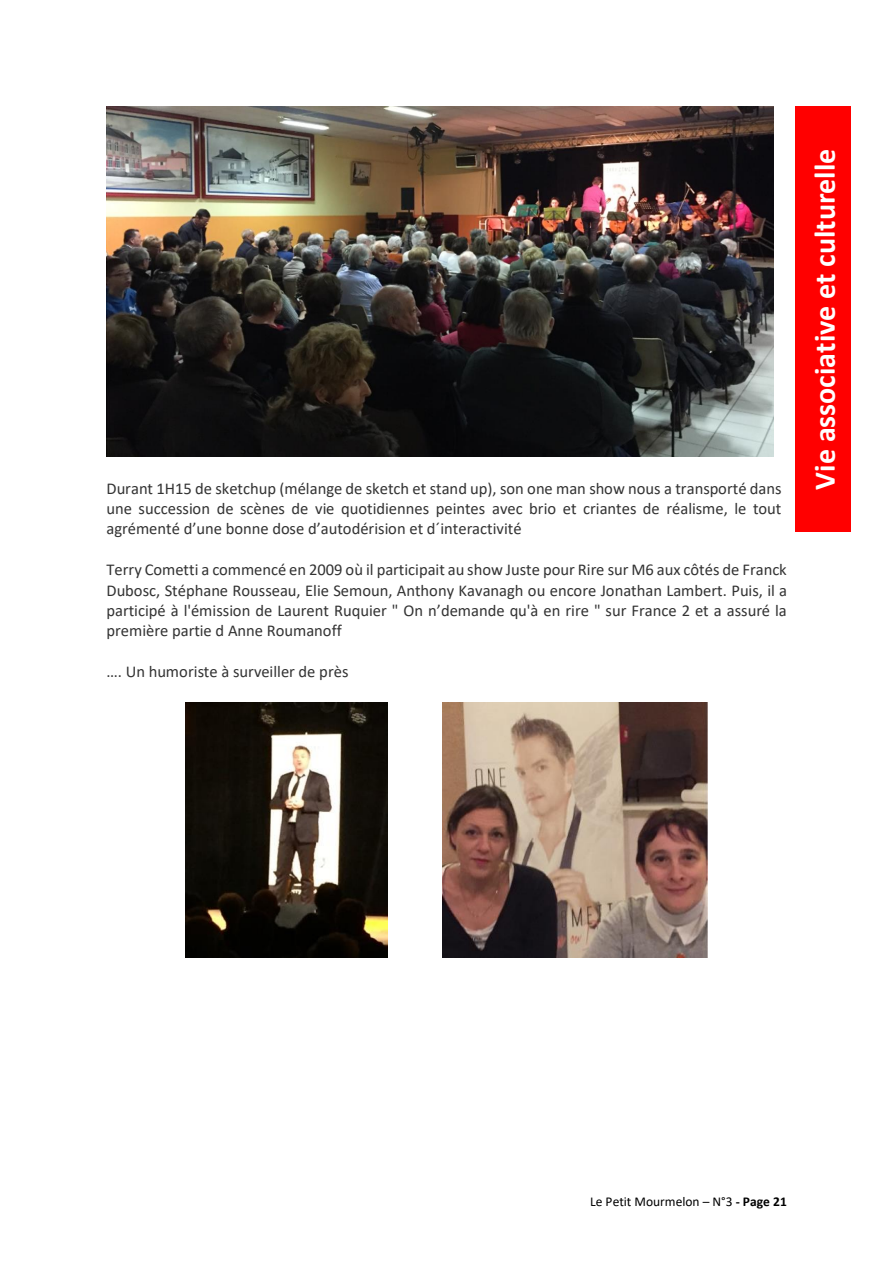
<style>
.page{position:relative;width:893px;height:1263px;background:#fff}
.page>*{position:absolute;margin:0;border:0;box-sizing:border-box;transform-origin:0 0}
.t1{font:700 30px "Calibri";color:#fff}
.t2{font:16.5px/20.1px "Calibri";color:#333;text-align:justify}
.t3{font:13.5px "Calibri";color:#000}
.s1{font-weight:700}
</style>
<div class="page">
<div style="left:795px;top:106px;width:55px;height:426px;background:#f00"></div>
<img style="left:106px;top:106px;width:668px;height:351px">
<img style="left:185px;top:703px;width:202px;height:255px">
<img style="left:442px;top:703px;width:265px;height:255px">
<p class="t2" style="left:106px;top:478px;width:677px">Durant 1H15 de sketchup (mélange de sketch et stand up), son one man show nous a transporté dans une succession de scènes de vie quotidiennes peintes avec brio et criantes de réalisme, le tout agrémenté d’une bonne dose d’autodérision et d´interactivité</p>
<p class="t2" style="left:106px;top:559px;width:682px">Terry Cometti a commencé en 2009 où il participait au show Juste pour Rire sur M6 aux côtés de Franck Dubosc, Stéphane Rousseau, Elie Semoun, Anthony Kavanagh ou encore Jonathan Lambert. Puis, il a participé à l'émission de Laurent Ruquier " On n’demande qu'à en rire " sur France 2 et a assuré la première partie d Anne Roumanoff</p>
<p class="t2" style="left:106px;top:661px;width:244px">…. Un humoriste à surveiller de près</p>
<p class="t1" style="left:803px;top:489px;width:342px;rotate:-90deg">Vie associative et culturelle</p>
<p class="t3" style="left:590px;top:1192px;width:198px">Le Petit Mourmelon – N°3 <span class="s1">- Page 21</span></p>
</div>
